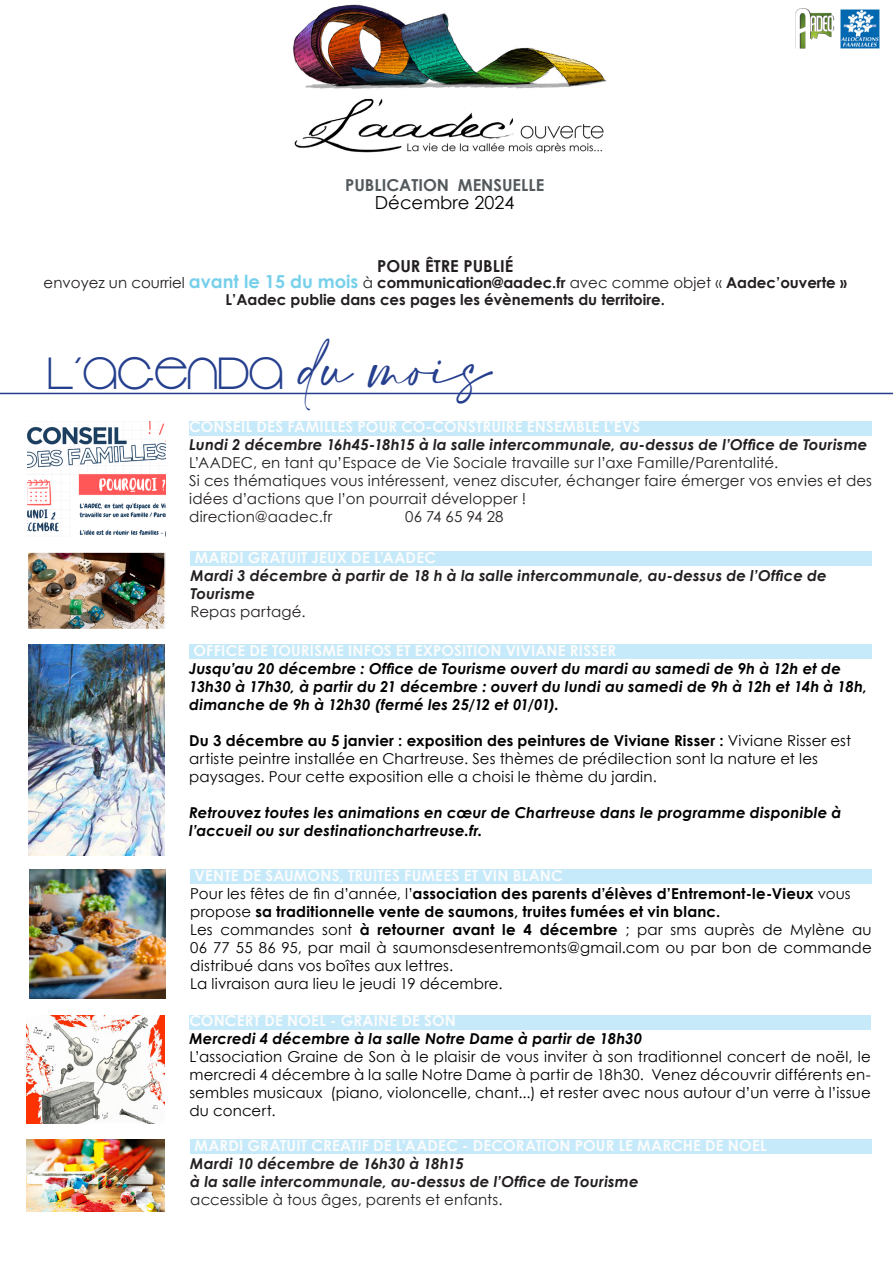
<style>
.page{position:relative;width:893px;height:1263px;background:#fff}
.page>*{position:absolute;margin:0;border:0;box-sizing:border-box;transform-origin:0 0}
.t1{font:45px "Vonique 64";color:#253f8e}
.t2{font:45px "Amalfi Coast";color:#253f8e}
.t3{font:18px "Century Gothic";color:#000}
.t4{font:700 16.5px "Century Gothic";color:#53595c}
.t5{font:700 16.5px "Century Gothic";color:#231f20}
.t6{font:15px/18px "Century Gothic";letter-spacing:.01em;color:#000;text-align:justify}
.t7{font:italic 700 15px/18px "Century Gothic";letter-spacing:.01em;color:#000}
.t8{font:15px/18px "Century Gothic";letter-spacing:.01em;color:#231f20}
.t9{font:700 15px "Century Gothic";letter-spacing:.015em;color:#fcfcfc}
.t10{font:italic 700 15px/18px "Century Gothic";letter-spacing:.01em;color:#231f20}
.t11{font:700 15px/18px "Century Gothic";letter-spacing:.015em;color:#000}
.t12{font:700 15px "Century Gothic";color:#231f20}
.s1{font-weight:400}
.s2{font-size:18px;color:#76d0ea}
.s3{font-weight:700}
</style>
<div class="page">
<hr style="left:0;top:393px;width:893px;height:1px;background:#253f8e">
<img style="left:840px;top:10px;width:39px;height:39px">
<img style="left:795px;top:9px;width:39px;height:40px">
<img style="left:293px;top:4px;width:314px;height:150px">
<img style="left:30px;top:554px;width:133px;height:73px">
<div style="left:27px;top:551px;width:139px;height:79px;border:2px solid #fff"></div>
<img style="left:29px;top:645px;width:136px;height:210px">
<img style="left:30px;top:869px;width:136px;height:129px">
<img style="left:27px;top:421px;width:139px;height:116px">
<img style="left:27px;top:1015px;width:138px;height:108px">
<img style="left:27px;top:1140px;width:138px;height:71px">
<div style="left:189px;top:645px;width:683px;height:14px;background:#c6eafa"></div>
<div style="left:190px;top:551px;width:682px;height:15px;background:#c6eafa"></div>
<div style="left:189px;top:421px;width:683px;height:15px;background:#c6eafa"></div>
<div style="left:190px;top:869px;width:682px;height:15px;background:#c6eafa"></div>
<div style="left:189px;top:1015px;width:682px;height:14px;background:#c6eafa"></div>
<div style="left:190px;top:1140px;width:682px;height:14px;background:#c6eafa"></div>
<p class="t4" style="left:345px;top:172px;width:201px">PUBLICATION MENSUELLE</p>
<p class="t3" style="left:375px;top:190px;width:141px">Décembre 2024</p>
<p class="t5" style="left:377px;top:253px;width:137px">POUR ÊTRE PUBLIÉ</p>
<p class="t12" style="left:44px;top:271px;width:805px"><span class="s1">envoyez un courriel</span> <span class="s2">avant le 15 du mois</span> <span class="s1">à</span> communication@aadec.fr <span class="s1">avec comme objet «</span> Aadec’ouverte »</p>
<p class="t12" style="left:226px;top:288px;width:441px">L’Aadec publie dans ces pages les évènements du territoire.</p>
<p class="t1" style="left:49px;top:346px;width:237px">L’AGENDA</p>
<p class="t2" style="left:300px;top:343px;width:193px">du mois</p>
<p class="t9" style="left:189px;top:416px;width:452px">CONSEIL DES FAMILLES POUR CO-CONSTRUIRE ENSEMBLE L’EVS</p>
<p class="t10" style="left:189px;top:435px;width:680px">Lundi 2 décembre 16h45-18h15 à la salle intercommunale, au-dessus de l’Office de Tourisme</p>
<p class="t8" style="left:189px;top:454px;width:591px">L’AADEC, en tant qu’Espace de Vie Sociale travaille sur l’axe Famille/Parentalité.</p>
<p class="t8" style="left:189px;top:472px;width:684px">Si ces thématiques vous intéressent, venez discuter, échanger faire émerger vos envies et des idées d’actions que l’on pourrait développer !</p>
<p class="t8" style="left:189px;top:508px;width:145px">direction@aadec.fr</p>
<p class="t8" style="left:405px;top:508px;width:100px">06 74 65 94 28</p>
<p class="t9" style="left:195px;top:546px;width:243px">MARDI GRATUIT JEUX DE L’AADEC</p>
<p class="t10" style="left:190px;top:565px;width:638px">Mardi 3 décembre à partir de 18 h à la salle intercommunale, au-dessus de l’Office de<br>Tourisme</p>
<p class="t8" style="left:190px;top:602px;width:116px">Repas partagé.</p>
<p class="t9" style="left:193px;top:639px;width:424px">OFFICE DE TOURISME INFOS ET EXPOSITION VIVIANE RISSER</p>
<p class="t7" style="left:189px;top:659px;width:680px">Jusqu’au 20 décembre : Office de Tourisme ouvert du mardi au samedi de 9h à 12h et de<br>13h30 à 17h30, à partir du 21 décembre : ouvert du lundi au samedi de 9h à 12h et 14h à 18h, dimanche de 9h à 12h30 (fermé les 25/12 et 01/01).</p>
<p class="t6" style="left:189px;top:731px;width:664px;text-align:left"><span class="s3">Du 3 décembre au 5 janvier : exposition des peintures de Viviane Risser :</span> Viviane Risser est artiste peintre installée en Chartreuse. Ses thèmes de prédilection sont la nature et les paysages. Pour cette exposition elle a choisi le thème du jardin.</p>
<p class="t7" style="left:189px;top:803px;width:654px">Retrouvez toutes les animations en cœur de Chartreuse dans le programme disponible à l’accueil ou sur destinationchartreuse.fr.</p>
<p class="t9" style="left:195px;top:864px;width:370px">VENTE DE SAUMONS, TRUITES FUMÉES ET VIN BLANC</p>
<p class="t11" style="left:190px;top:883px;width:662px"><span class="s1">Pour les fêtes de fin d’année, l’</span>association des parents d’élèves d’Entremont-le-Vieux <span class="s1">vous propose</span> sa traditionnelle vente de saumons, truites fumées et vin blanc.</p>
<p class="t6" style="left:190px;top:920px;width:683px">Les commandes sont <span class="s3">à retourner avant le 4 décembre</span> ; par sms auprès de Mylène au 06 77 55 86 95, par mail à saumonsdesentremonts@gmail.com ou par bon de commande distribué dans vos boîtes aux lettres.</p>
<p class="t6" style="left:190px;top:974px;width:314px">La livraison aura lieu le jeudi 19 décembre.</p>
<p class="t9" style="left:189px;top:1009px;width:268px">CONCERT DE NOËL - GRAINE DE SON</p>
<p class="t7" style="left:189px;top:1029px;width:454px">Mercredi 4 décembre à la salle Notre Dame à partir de 18h30</p>
<p class="t6" style="left:189px;top:1048px;width:683px">L’association Graine de Son à le plaisir de vous inviter à son traditionnel concert de noël, le mercredi 4 décembre à la salle Notre Dame à partir de 18h30. Venez découvrir différents en&shy;sembles musicaux (piano, violoncelle, chant...) et rester avec nous autour d’un verre à l’issue du concert.</p>
<p class="t9" style="left:195px;top:1134px;width:574px">MARDI GRATUIT CRÉATIF DE L’AADEC - DÉCORATION POUR LE MARCHÉ DE NOËL</p>
<p class="t10" style="left:190px;top:1154px;width:275px">Mardi 10 décembre de 16h30 à 18h15</p>
<p class="t10" style="left:190px;top:1172px;width:450px">à la salle intercommunale, au-dessus de l’Office de Tourisme</p>
<p class="t8" style="left:190px;top:1190px;width:314px">accessible à tous âges, parents et enfants.</p>
</div>
